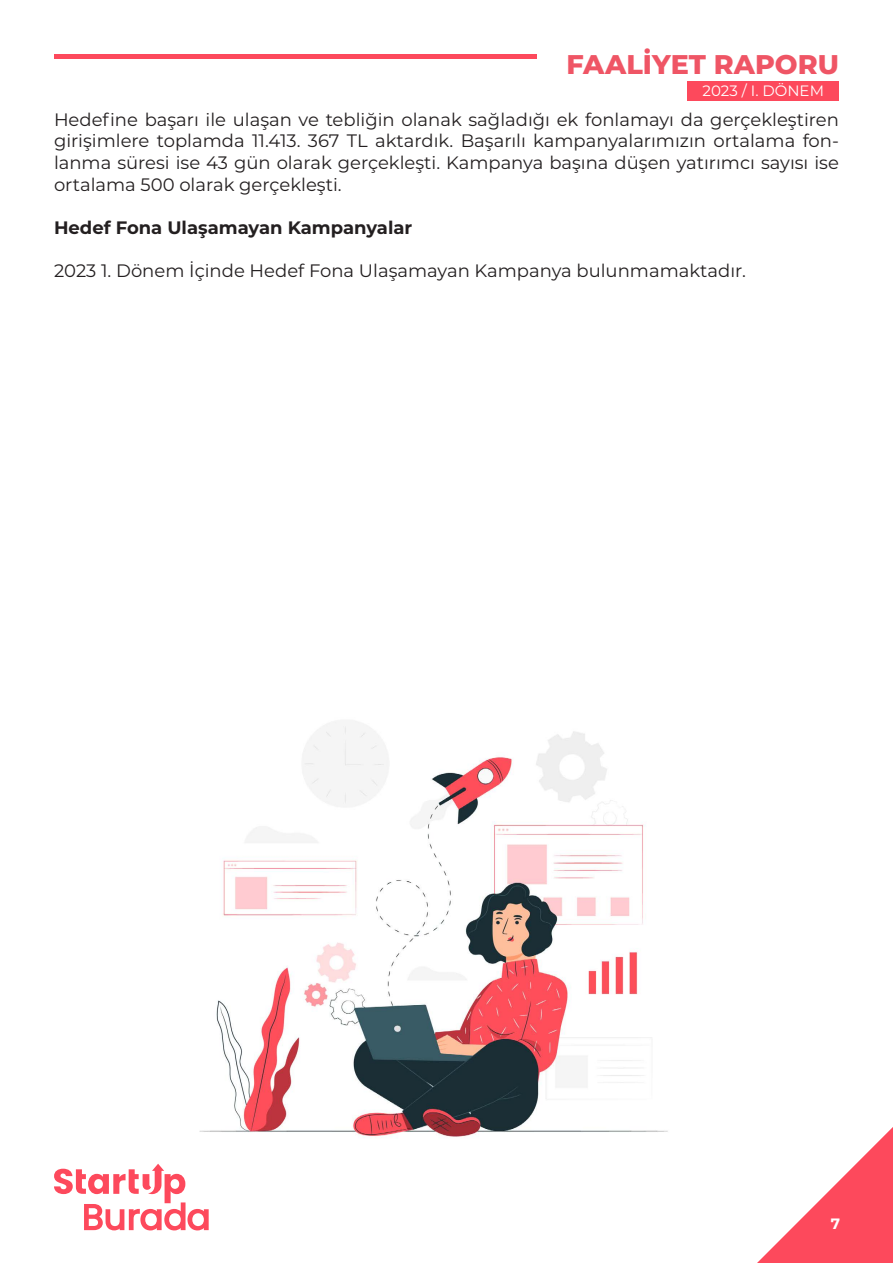
<style>
.page{position:relative;width:893px;height:1263px;background:#fff}
.page>*{position:absolute;margin:0;border:0;box-sizing:border-box;transform-origin:0 0}
.t1{font:800 27px "Montserrat";color:#ef5565}
.t2{font:18px/21.6px "Montserrat";color:#231f20;text-align:justify}
.t3{font:700 18px "Montserrat";color:#231f20}
.t4{font:15px "Montserrat";color:#fff}
.t5{font:700 15px "Montserrat";color:#fff}
</style>
<div class="page">
<svg style="left:757px;top:1127px;width:136px;height:136px"></svg>
<hr style="left:54px;top:55px;width:482px;height:4px;background:#fd495c">
<svg style="left:54px;top:1164px;width:155px;height:66px"></svg>
<div style="left:688px;top:81px;width:151px;height:20px;background:#fd495c"></div>
<img style="left:199px;top:721px;width:469px;height:417px">
<h1 class="t1" style="left:567px;top:44px;width:274px">FAALİYET RAPORU</h1>
<p class="t4" style="left:703px;top:80px;width:123px">2023 / I. DÖNEM</p>
<p class="t2" style="left:54px;top:108px;width:786px">Hedefine başarı ile ulaşan ve tebliğin olanak sağladığı ek fonlamayı da gerçekleştiren girişimlere toplamda 11.413. 367 TL aktardık. Başarılı kampanyalarımızın ortalama fon&shy;lanma süresi ise 43 gün olarak gerçekleşti. Kampanya başına düşen yatırımcı sayısı ise ortalama 500 olarak gerçekleşti.</p>
<p class="t3" style="left:54px;top:214px;width:360px">Hedef Fona Ulaşamayan Kampanyalar</p>
<p class="t2" style="left:54px;top:259px;width:694px">2023 1. Dönem İçinde Hedef Fona Ulaşamayan Kampanya bulunmamaktadır.</p>
<p class="t5" style="left:831px;top:1213px;width:11px">7</p>
</div>
